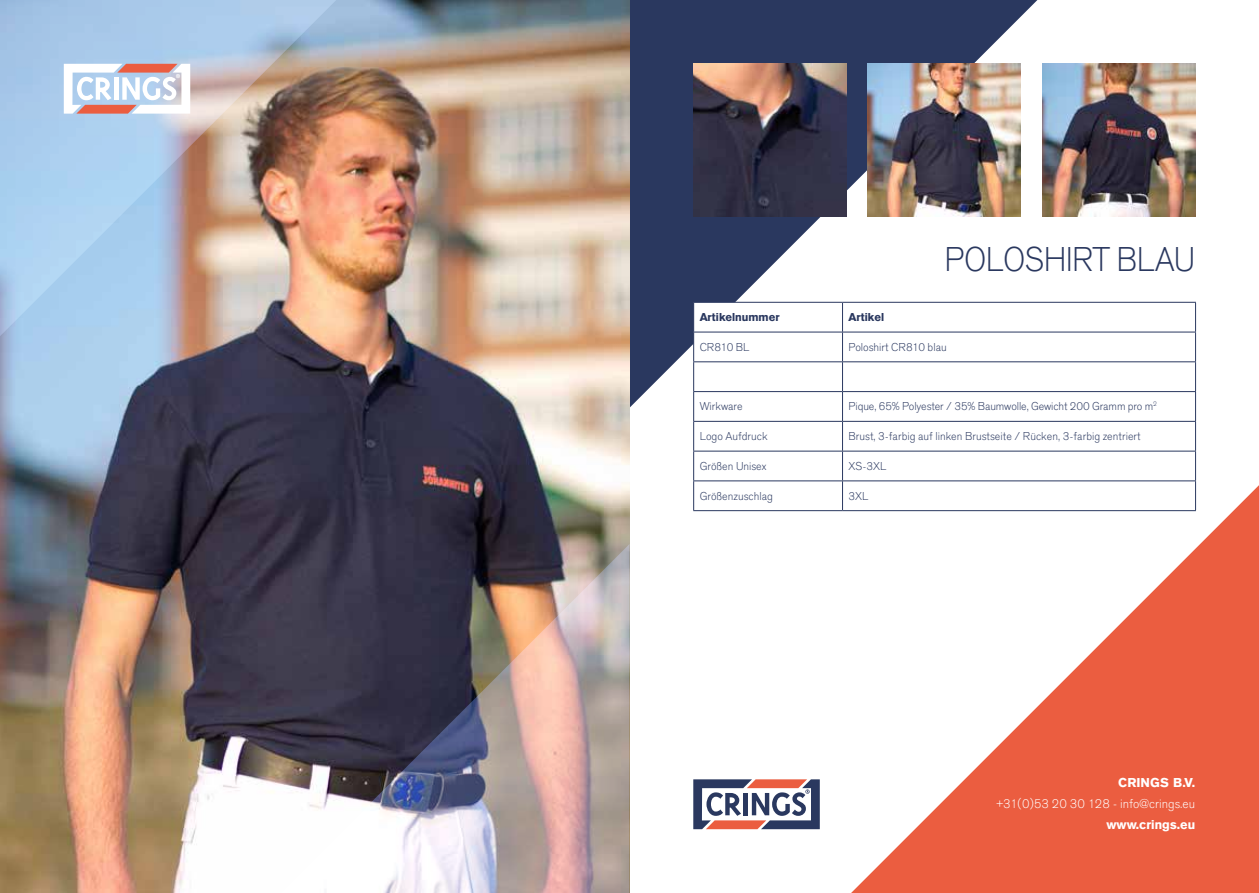
<style>
.page{position:relative;width:1259px;height:893px;background:#fff}
.page>*{position:absolute;margin:0;border:0;box-sizing:border-box;transform-origin:0 0}
.t1{font:36px "A Grotesk Lgt";letter-spacing:-.02em;color:#2a385f;scale:.95 1}
.t2{font:13.5px "A Grotesk Lgt";color:#fff}
.t3{font:13.5px "A Grotesk Bld";color:#fff}
.t4{font:12px "A Grotesk Lgt";color:#2a385f}
.t5{font:12px "A Grotesk Bld";color:#2a385f}
</style>
<div class="page">
<svg style="left:838px;top:472px;width:421px;height:421px;fill:#eb5d40"></svg>
<svg style="left:629px;top:0;width:408px;height:421px;fill:#2a385f"></svg>
<img style="left:693px;top:64px;width:153px;height:153px">
<svg style="left:693px;top:779px;width:127px;height:50px"></svg>
<svg style="left:694px;top:303px;width:501px;height:207px"></svg>
<hr style="left:693px;top:332px;width:149px;height:1px;background:#2a385f">
<hr style="left:842px;top:332px;width:354px;height:1px;background:#2a385f">
<hr style="left:693px;top:361px;width:149px;height:1px;background:#2a385f">
<hr style="left:842px;top:361px;width:354px;height:1px;background:#2a385f">
<hr style="left:693px;top:451px;width:149px;height:1px;background:#2a385f">
<hr style="left:842px;top:451px;width:354px;height:1px;background:#2a385f">
<hr style="left:693px;top:480px;width:149px;height:1px;background:#2a385f">
<hr style="left:842px;top:480px;width:354px;height:1px;background:#2a385f">
<hr style="left:693px;top:510px;width:149px;height:1px;background:#2a385f">
<hr style="left:842px;top:510px;width:354px;height:1px;background:#2a385f">
<hr style="left:693px;top:302px;width:149px;height:1px;background:#2a385f">
<hr style="left:842px;top:302px;width:354px;height:1px;background:#2a385f">
<hr style="left:842px;top:391px;width:354px;height:1px;background:#2a385f">
<hr style="left:693px;top:391px;width:149px;height:1px;background:#2a385f">
<hr style="left:693px;top:421px;width:149px;height:1px;background:#2a385f">
<svg style="left:693px;top:303px;width:1px;height:207px"></svg>
<hr style="left:842px;top:421px;width:354px;height:1px;background:#2a385f">
<svg style="left:842px;top:303px;width:1px;height:207px"></svg>
<svg style="left:1195px;top:303px;width:1px;height:207px"></svg>
<img style="left:1042px;top:64px;width:153px;height:153px">
<img style="left:867px;top:64px;width:153px;height:153px">
<img style="left:0;top:0;width:629px;height:893px">
<img style="left:0;top:0;width:349px;height:349px">
<svg style="left:64px;top:64px;width:126px;height:50px"></svg>
<img style="left:268px;top:544px;width:361px;height:349px">
<h1 class="t1" style="left:944px;top:235px;width:265px">POLOSHIRT BLAU</h1>
<p class="t5" style="left:699px;top:309px;width:82px">Artikelnummer</p>
<p class="t5" style="left:848px;top:309px;width:37px">Artikel</p>
<p class="t4" style="left:699px;top:339px;width:51px">CR810 BL</p>
<p class="t4" style="left:848px;top:339px;width:100px">Poloshirt CR810 blau</p>
<p class="t4" style="left:699px;top:398px;width:45px">Wirkware</p>
<p class="t4" style="left:848px;top:398px;width:310px">Pique, 65% Polyester / 35% Baumwolle, Gewicht 200 Gramm pro m<sup>2</sup></p>
<p class="t4" style="left:699px;top:428px;width:70px">Logo Aufdruck</p>
<p class="t4" style="left:848px;top:428px;width:294px">Brust, 3-farbig auf linken Brustseite / Rücken, 3-farbig zentriert</p>
<p class="t4" style="left:699px;top:458px;width:68px">Größen Unisex</p>
<p class="t4" style="left:848px;top:458px;width:40px">XS-3XL</p>
<p class="t4" style="left:699px;top:488px;width:75px">Größenzuschlag</p>
<p class="t4" style="left:848px;top:488px;width:22px">3XL</p>
<p class="t3" style="left:1118px;top:774px;width:78px">CRINGS B.V.</p>
<p class="t2" style="left:996px;top:795px;width:200px">+31(0)53 20 30 128 - info@crings.eu</p>
<p class="t3" style="left:1106px;top:816px;width:90px">www.crings.eu</p>
</div>
